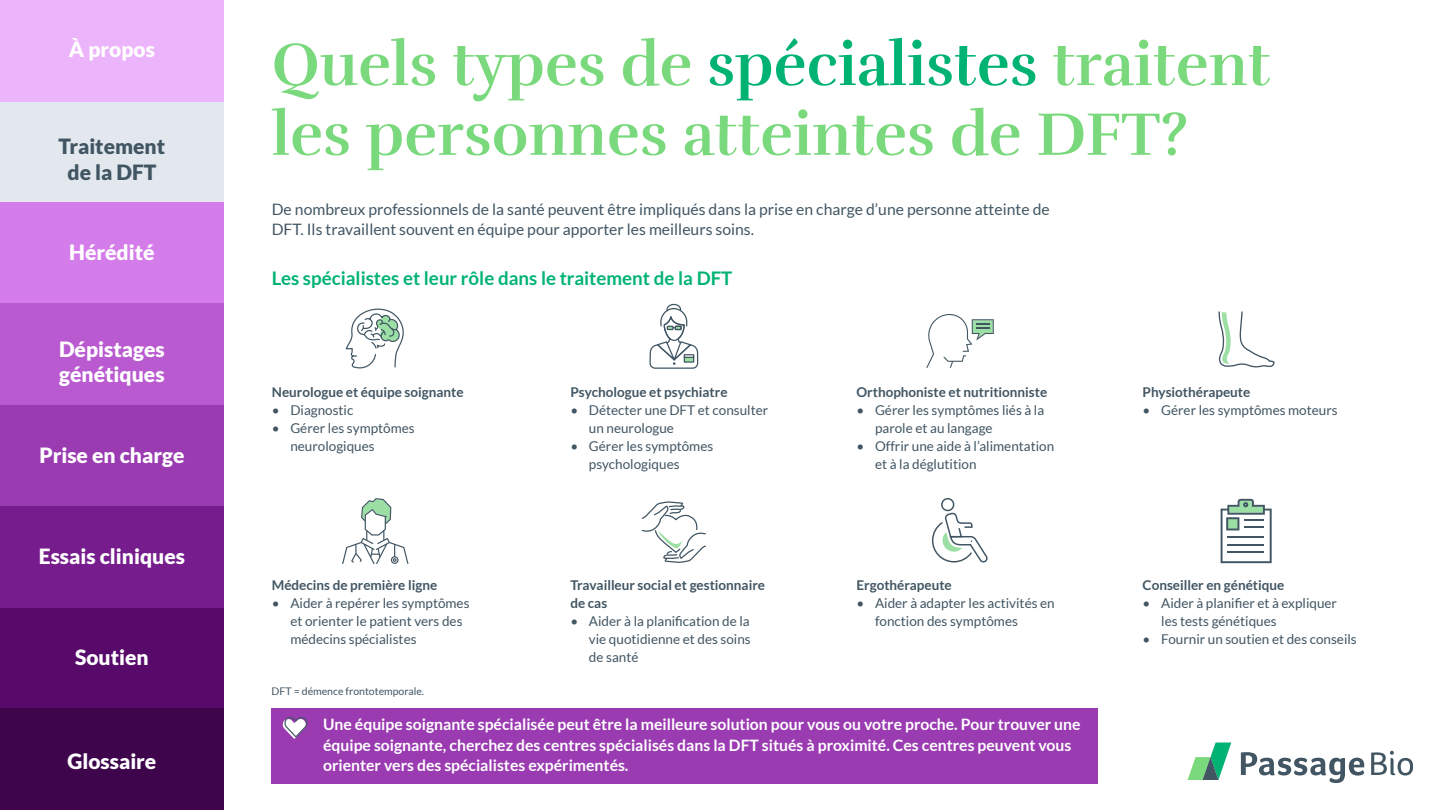
<style>
.page{position:relative;width:1440px;height:810px;background:#fff}
.page>*{position:absolute;margin:0;border:0;box-sizing:border-box;transform-origin:0 0}
.t1{font:700 61.5px/69.8px "Rufina";color:#79d97c}
.t2{font:900 21px/25.2px "Lato";color:#fff}
.t3{font:900 21px/25.2px "Lato";color:#415563;text-align:center}
.t4{font:700 18.75px "Lato";color:#00b373}
.t5{font:700 15.75px/20.2px "Lato";color:#fff}
.t6{font:15.75px/20.2px "Lato";color:#415563}
.t7{font:13.5px/18px "Lato";color:#415563}
.t8{font:700 13.5px/18px "Lato";color:#415563}
.t9{font:10.5px "Lato";color:#415563}
.s1{color:#00b373}
</style>
<div class="page">
<svg style="left:345px;top:308px;width:59px;height:61px"></svg>
<svg style="left:926px;top:314px;width:68px;height:54px"></svg>
<svg style="left:641px;top:501px;width:65px;height:62px"></svg>
<svg style="left:342px;top:498px;width:67px;height:66px"></svg>
<svg style="left:931px;top:498px;width:56px;height:65px"></svg>
<svg style="left:1188px;top:742px;width:43px;height:38px"></svg>
<svg style="left:1241px;top:752px;width:123px;height:31px"></svg>
<svg style="left:1371px;top:751px;width:42px;height:25px"></svg>
<svg style="left:1218px;top:311px;width:57px;height:57px"></svg>
<svg style="left:1221px;top:499px;width:51px;height:64px"></svg>
<div style="left:272px;top:708px;width:826px;height:76px;background:#9b3bb2"></div>
<svg style="left:282px;top:717px;width:26px;height:22px"></svg>
<svg style="left:650px;top:303px;width:49px;height:66px"></svg>
<div style="left:0;top:102px;width:224px;height:101px;background:#e2e8ed"></div>
<div style="left:0;top:0;width:224px;height:102px;background:#ecb4fa"></div>
<div style="left:0;top:203px;width:224px;height:101px;background:#d57ceb"></div>
<div style="left:0;top:304px;width:224px;height:101px;background:#b95ad1"></div>
<div style="left:0;top:405px;width:224px;height:102px;background:#9b3bb2"></div>
<div style="left:0;top:608px;width:224px;height:101px;background:#580a6b"></div>
<div style="left:0;top:709px;width:224px;height:101px;background:#3e054d"></div>
<div style="left:0;top:507px;width:224px;height:101px;background:#761c8c"></div>
<h2 class="t2" style="left:69px;top:37px;width:88px">À propos</h2>
<h2 class="t3" style="left:59px;top:134px;width:108px">Traitement de la DFT</h2>
<h2 class="t2" style="left:69px;top:239px;width:87px">Hérédité</h2>
<h2 class="t2" style="left:59px;top:336px;width:107px">Dépistages génétiques</h2>
<h2 class="t2" style="left:39px;top:442px;width:147px">Prise en charge</h2>
<h2 class="t2" style="left:39px;top:543px;width:148px">Essais cliniques</h2>
<h2 class="t2" style="left:75px;top:644px;width:75px">Soutien</h2>
<h2 class="t2" style="left:67px;top:748px;width:90px">Glossaire</h2>
<h1 class="t1" style="left:272px;top:30px;width:1000px">Quels types de <span class="s1">spécialistes</span> traitent les personnes atteintes de DFT?</h1>
<p class="t6" style="left:272px;top:199px;width:779px">De nombreux professionnels de la santé peuvent être impliqués dans la prise en charge d’une personne atteinte de<br>DFT. Ils travaillent souvent en équipe pour apporter les meilleurs soins.</p>
<h3 class="t4" style="left:272px;top:268px;width:462px">Les spécialistes et leur rôle dans le traitement de la DFT</h3>
<p class="t8" style="left:272px;top:383px;width:193px">Neurologue et équipe soignante</p>
<p class="t7" style="left:272px;top:401px;width:83px">• Diagnostic</p>
<p class="t7" style="left:290px;top:419px;width:126px;text-indent:-19px">• Gérer les symptômes neurologiques</p>
<p class="t8" style="left:272px;top:576px;width:167px">Médecins de première ligne</p>
<p class="t7" style="left:290px;top:594px;width:181px;text-indent:-19px">• Aider à repérer les symptômes et orienter le patient vers des médecins spécialistes</p>
<p class="t9" style="left:272px;top:685px;width:154px">DFT = démence frontotemporale.</p>
<p class="t8" style="left:570px;top:383px;width:159px">Psychologue et psychiatre</p>
<p class="t7" style="left:589px;top:401px;width:181px;text-indent:-19px">• Détecter une DFT et consulter un neurologue</p>
<p class="t7" style="left:589px;top:437px;width:126px;text-indent:-19px">• Gérer les symptômes psychologiques</p>
<p class="t8" style="left:570px;top:576px;width:196px">Travailleur social et gestionnaire de cas</p>
<p class="t7" style="left:589px;top:612px;width:163px;text-align:justify;text-indent:-19px">• Aider à la planification de la vie quotidienne et des soins de santé</p>
<p class="t8" style="left:856px;top:383px;width:192px">Orthophoniste et nutritionniste</p>
<p class="t7" style="left:875px;top:401px;width:171px;text-indent:-19px">• Gérer les symptômes liés à la parole et au langage</p>
<p class="t7" style="left:875px;top:437px;width:181px;text-indent:-19px">• Offrir une aide à l’alimentation et à la déglutition</p>
<p class="t8" style="left:856px;top:576px;width:97px">Ergothérapeute</p>
<p class="t7" style="left:875px;top:594px;width:181px;text-indent:-19px">• Aider à adapter les activités en fonction des symptômes</p>
<p class="t5" style="left:323px;top:714px;width:759px">Une équipe soignante spécialisée peut être la meilleure solution pour vous ou votre proche. Pour trouver une équipe soignante, cherchez des centres spécialisés dans la DFT situés à proximité. Ces centres peuvent vous orienter vers des spécialistes expérimentés.</p>
<p class="t8" style="left:1143px;top:383px;width:109px">Physiothérapeute</p>
<p class="t7" style="left:1143px;top:401px;width:197px">• Gérer les symptômes moteurs</p>
<p class="t8" style="left:1143px;top:576px;width:143px">Conseiller en génétique</p>
<p class="t7" style="left:1161px;top:594px;width:177px;text-indent:-19px">• Aider à planifier et à expliquer les tests génétiques</p>
<p class="t7" style="left:1143px;top:630px;width:216px">• Fournir un soutien et des conseils</p>
</div>
